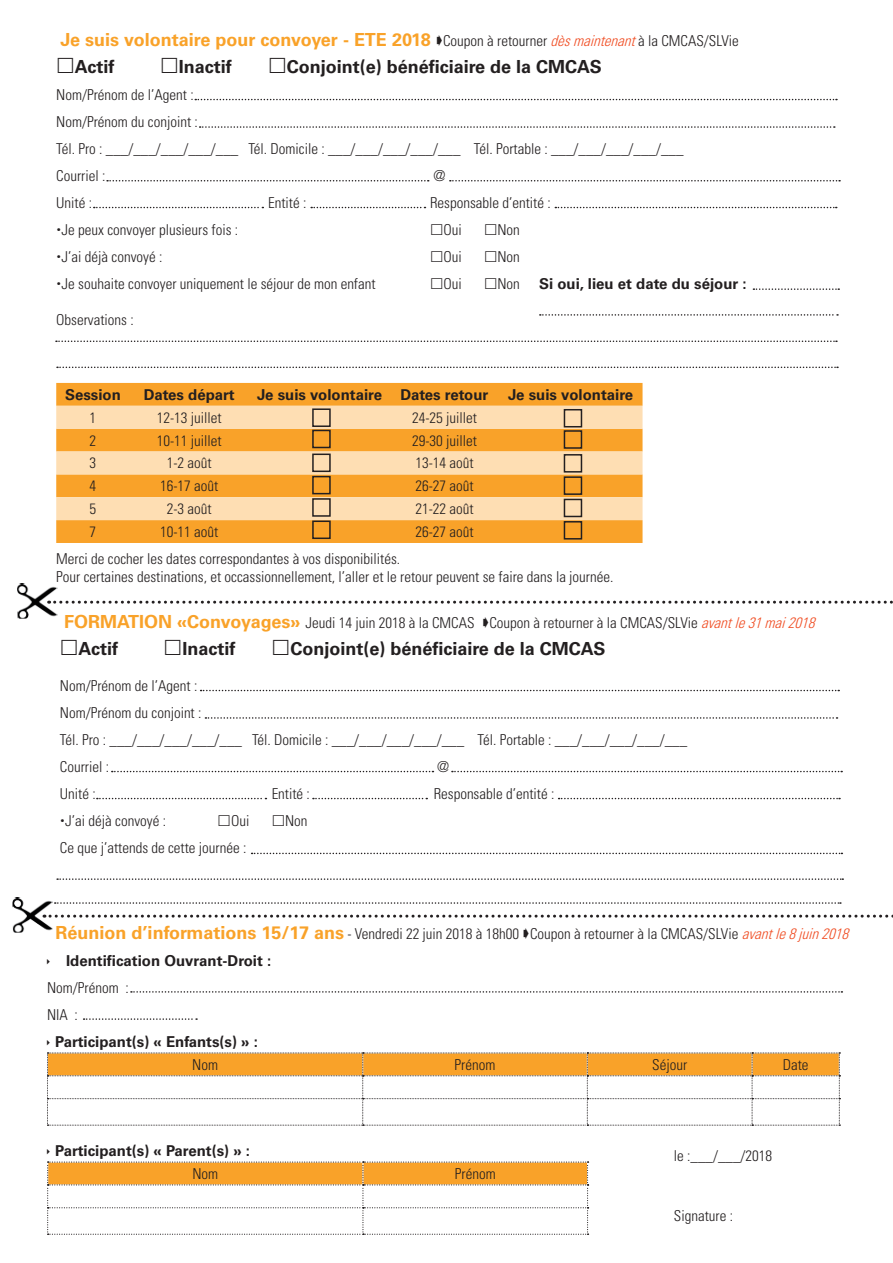
<style>
.page{position:relative;width:893px;height:1263px;background:#fff}
.page>*{position:absolute;margin:0;border:0;box-sizing:border-box;transform-origin:0 0}
.t1{font:700 18px/27px "Univers LT Std";color:#f9a229}
.t2{font:700 18px "Univers LT Std";color:#231f20}
.t3{font:300 condensed 15px/27px "Univers LT Std";color:#231f20}
.t4{font:700 15px "Univers LT Std";color:#231f20}
.s1{font-weight:300;font-stretch:condensed;font-size:15px;color:#231f20}
.s2{font-weight:300;font-style:italic;font-stretch:condensed;font-size:15px;color:#f04d23}
.s3{color:#231f20}
.s4{font-weight:700;font-stretch:normal;font-size:18px;color:#f9a229}
.s5{font-style:italic;color:#f04d23}
.s6{font-weight:700;font-stretch:normal}
</style>
<div class="page">
<svg style="left:59px;top:601px;width:834px;height:3px"></svg>
<svg style="left:54px;top:915px;width:839px;height:3px"></svg>
<img style="left:17px;top:583px;width:41px;height:36px">
<img style="left:12px;top:897px;width:41px;height:36px">
<svg style="left:252px;top:853px;width:590px;height:1px"></svg>
<svg style="left:57px;top:878px;width:786px;height:2px"></svg>
<svg style="left:55px;top:902px;width:786px;height:2px"></svg>
<svg style="left:201px;top:690px;width:638px;height:1px"></svg>
<svg style="left:205px;top:717px;width:632px;height:2px"></svg>
<svg style="left:112px;top:771px;width:321px;height:1px"></svg>
<svg style="left:97px;top:798px;width:169px;height:1px"></svg>
<svg style="left:313px;top:798px;width:114px;height:1px"></svg>
<svg style="left:559px;top:798px;width:281px;height:1px"></svg>
<svg style="left:452px;top:771px;width:390px;height:1px"></svg>
<div style="left:56px;top:383px;width:586px;height:160px;background:#f9a229"></div>
<div style="left:56px;top:406px;width:586px;height:23px;background:#fedeb3"></div>
<svg style="left:56px;top:451px;width:586px;height:69px;background:#fcca86"></svg>
<svg style="left:540px;top:314px;width:298px;height:2px"></svg>
<svg style="left:753px;top:288px;width:86px;height:2px"></svg>
<svg style="left:56px;top:340px;width:781px;height:2px"></svg>
<svg style="left:195px;top:99px;width:642px;height:1px"></svg>
<svg style="left:200px;top:126px;width:635px;height:2px"></svg>
<svg style="left:107px;top:180px;width:322px;height:1px"></svg>
<svg style="left:94px;top:207px;width:169px;height:1px"></svg>
<svg style="left:311px;top:207px;width:114px;height:1px"></svg>
<svg style="left:555px;top:207px;width:282px;height:1px"></svg>
<svg style="left:450px;top:180px;width:390px;height:1px"></svg>
<svg style="left:57px;top:367px;width:781px;height:1px"></svg>
<div style="left:564px;top:409px;width:18px;height:18px;border:2px solid #231f20"></div>
<div style="left:564px;top:430px;width:18px;height:19px;border:2px solid #231f20"></div>
<div style="left:564px;top:454px;width:18px;height:19px;border:2px solid #231f20"></div>
<div style="left:564px;top:476px;width:18px;height:19px;border:2px solid #231f20"></div>
<div style="left:564px;top:499px;width:18px;height:18px;border:2px solid #231f20"></div>
<div style="left:564px;top:521px;width:18px;height:18px;border:2px solid #231f20"></div>
<div style="left:312px;top:408px;width:19px;height:19px;border:2px solid #231f20"></div>
<div style="left:312px;top:430px;width:19px;height:18px;border:2px solid #231f20"></div>
<div style="left:312px;top:453px;width:19px;height:19px;border:2px solid #231f20"></div>
<div style="left:312px;top:476px;width:19px;height:18px;border:2px solid #231f20"></div>
<div style="left:312px;top:498px;width:19px;height:19px;border:2px solid #231f20"></div>
<div style="left:312px;top:520px;width:19px;height:19px;border:2px solid #231f20"></div>
<svg style="left:47px;top:1052px;width:793px;height:74px"></svg>
<svg style="left:47px;top:1161px;width:542px;height:74px"></svg>
<svg style="left:131px;top:991px;width:712px;height:2px"></svg>
<svg style="left:84px;top:1018px;width:113px;height:2px"></svg>
<p class="t1" style="left:75px;top:26px;width:665px;text-indent:-14px">Je suis volontaire pour convoyer - ETE 2018 <span class="s1">Coupon à retourner</span> <span class="s2">dèsmaintenant</span><span class="s1">à la CMCAS/SLVie<br></span><span class="s3">Actif</span></p>
<p class="t2" style="left:179px;top:56px;width:55px">Inactif</p>
<p class="t2" style="left:287px;top:56px;width:317px">Conjoint(e) bénéficiaire de la CMCAS</p>
<p class="t3" style="left:56px;top:81px;width:629px">Nom/Prénom de l’Agent :<br>Nom/Prénom du conjoint :<br>Tél. Pro : ___/___/___/___/___ Tél. Domicile : ___/___/___/___/___ Tél. Portable : ___/___/___/___/___ Courriel :</p>
<p class="t3" style="left:433px;top:162px;width:13px">@</p>
<p class="t3" style="left:56px;top:189px;width:37px">Unité :</p>
<p class="t3" style="left:268px;top:189px;width:40px">Entité :</p>
<p class="t3" style="left:430px;top:189px;width:122px">Responsable d’entité :</p>
<p class="t3" style="left:62px;top:216px;width:178px">Je peux convoyer plusieurs fois :</p>
<p class="t3" style="left:443px;top:216px;width:20px">Oui</p>
<p class="t3" style="left:497px;top:216px;width:24px">Non</p>
<p class="t3" style="left:62px;top:243px;width:102px">J’ai déjà convoyé :</p>
<p class="t3" style="left:443px;top:243px;width:20px">Oui</p>
<p class="t3" style="left:497px;top:243px;width:24px">Non</p>
<p class="t3" style="left:62px;top:270px;width:315px">Je souhaite convoyer uniquement le séjour de mon enfant</p>
<p class="t3" style="left:443px;top:270px;width:20px">Oui</p>
<p class="t3" style="left:497px;top:270px;width:24px">Non</p>
<p class="t3" style="left:56px;top:306px;width:79px">Observations :</p>
<p class="t4" style="left:539px;top:275px;width:209px">Si oui, lieu et date du séjour :</p>
<p class="t4" style="left:65px;top:386px;width:57px">Session</p>
<p class="t4" style="left:144px;top:386px;width:92px">Dates départ</p>
<p class="t4" style="left:257px;top:386px;width:233px">Je suis volontaire Dates retour</p>
<p class="t4" style="left:508px;top:386px;width:126px">Je suis volontaire</p>
<p class="t3" style="left:90px;top:404px;width:8px">1</p>
<p class="t3" style="left:157px;top:404px;width:66px">12-13 juillet</p>
<p class="t3" style="left:412px;top:404px;width:66px">24-25 juillet</p>
<p class="t3" style="left:90px;top:427px;width:8px">2</p>
<p class="t3" style="left:157px;top:427px;width:66px">10-11 juillet</p>
<p class="t3" style="left:412px;top:427px;width:66px">29-30 juillet</p>
<p class="t3" style="left:90px;top:450px;width:8px">3</p>
<p class="t3" style="left:167px;top:450px;width:46px">1-2 août</p>
<p class="t3" style="left:415px;top:450px;width:60px">13-14 août</p>
<p class="t3" style="left:90px;top:472px;width:8px">4</p>
<p class="t3" style="left:160px;top:472px;width:60px">16-17 août</p>
<p class="t3" style="left:415px;top:472px;width:60px">26-27 août</p>
<p class="t3" style="left:90px;top:495px;width:8px">5</p>
<p class="t3" style="left:167px;top:495px;width:46px">2-3 août</p>
<p class="t3" style="left:415px;top:495px;width:60px">21-22 août</p>
<p class="t3" style="left:90px;top:518px;width:8px">7</p>
<p class="t3" style="left:160px;top:518px;width:60px">10-11 août</p>
<p class="t3" style="left:415px;top:518px;width:60px">26-27 août</p>
<p class="t3" style="left:56px;top:550px;width:559px;line-height:18px">Merci de cocher les dates correspondantes à vos disponibilités.<br>Pour certaines destinations, et occassionnellement, l’aller et le retour peuvent se faire dans la journée.</p>
<p class="t3" style="left:64px;top:610px;width:757px"><span class="s4">FORMATION «Convoyages»</span> Jeudi 14 juin 2018 à la CMCAS Coupon à retourner à la CMCAS/SLVie <span class="s5">avantle31mai2018</span></p>
<p class="t2" style="left:79px;top:638px;width:41px">Actif</p>
<p class="t2" style="left:182px;top:638px;width:55px">Inactif</p>
<p class="t2" style="left:290px;top:638px;width:317px">Conjoint(e) bénéficiaire de la CMCAS</p>
<p class="t3" style="left:60px;top:673px;width:629px">Nom/Prénom de l’Agent :<br>Nom/Prénom du conjoint :<br>Tél. Pro : ___/___/___/___/___ Tél. Domicile : ___/___/___/___/___ Tél. Portable : ___/___/___/___/___ Courriel :</p>
<p class="t3" style="left:437px;top:754px;width:13px">@</p>
<p class="t3" style="left:60px;top:781px;width:37px">Unité :</p>
<p class="t3" style="left:272px;top:781px;width:40px">Entité :</p>
<p class="t3" style="left:434px;top:781px;width:122px">Responsable d’entité :</p>
<p class="t3" style="left:65px;top:808px;width:102px">J’ai déjà convoyé :</p>
<p class="t3" style="left:231px;top:808px;width:20px">Oui</p>
<p class="t3" style="left:285px;top:808px;width:24px">Non</p>
<p class="t3" style="left:60px;top:835px;width:188px">Ce que j’attends de cette journée :</p>
<p class="t3" style="left:66px;top:920px;width:788px;text-indent:-10px"><span class="s4">Réunion d’informations 15/17 ans</span> - Vendredi 22 juin 2018 à 18h00 Coupon à retourner à la CMCAS/SLVie <span class="s5">avantle8juin2018<br></span><span class="s6">Identification Ouvrant-Droit :</span></p>
<p class="t3" style="left:47px;top:974px;width:83px">Nom/Prénom :<br>NIA :</p>
<p class="t4" style="left:55px;top:1032px;width:204px">Participant(s) « Enfants(s) » :</p>
<p class="t3" style="left:192px;top:1051px;width:27px">Nom</p>
<p class="t3" style="left:455px;top:1051px;width:42px">Prénom</p>
<p class="t3" style="left:652px;top:1051px;width:36px">Séjour</p>
<p class="t3" style="left:783px;top:1051px;width:27px">Date</p>
<p class="t4" style="left:55px;top:1141px;width:196px">Participant(s) « Parent(s) » :</p>
<p class="t3" style="left:192px;top:1160px;width:27px">Nom</p>
<p class="t3" style="left:455px;top:1160px;width:42px">Prénom</p>
<p class="t3" style="left:674px;top:1142px;width:100px">le :___/___/2018</p>
<p class="t3" style="left:674px;top:1202px;width:61px">Signature :</p>
</div>
